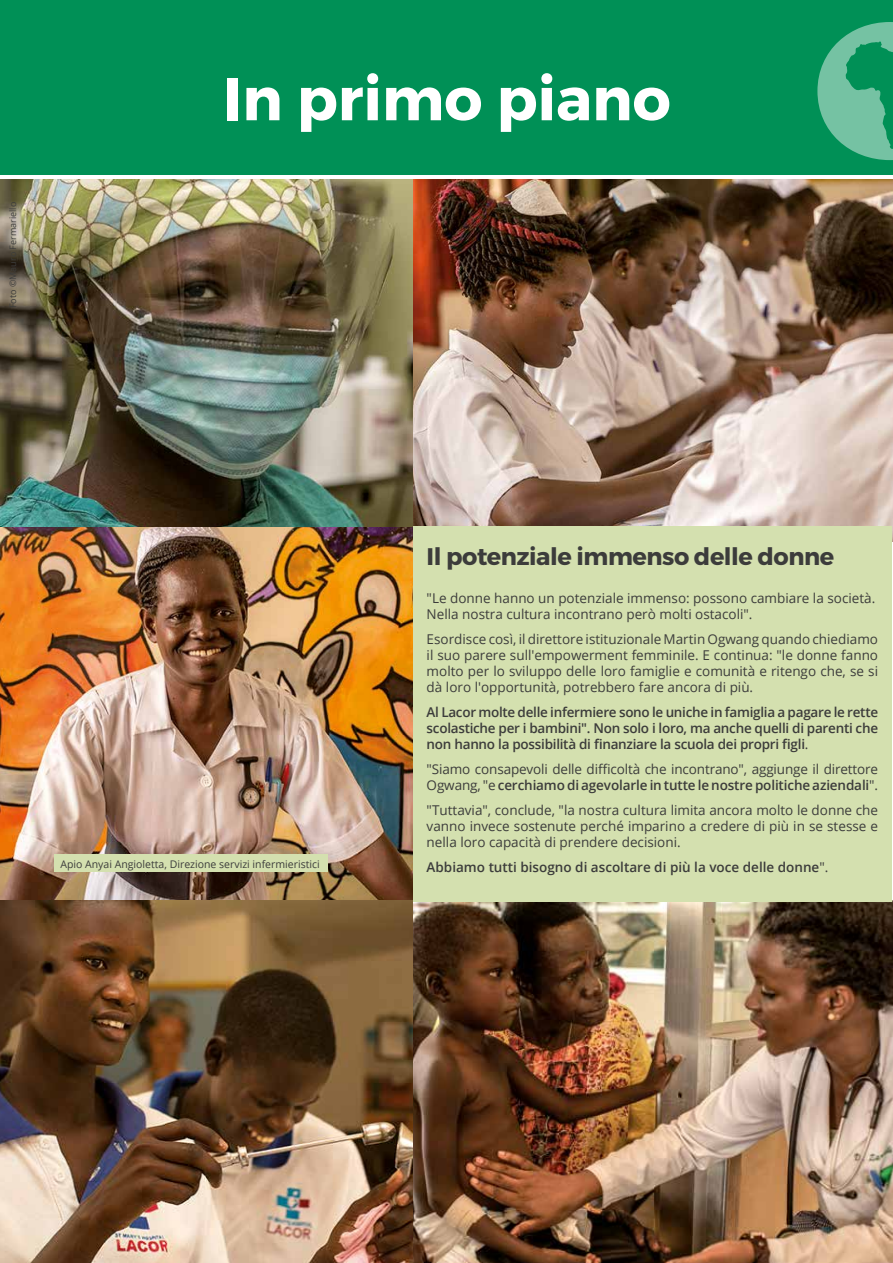
<style>
.page{position:relative;width:893px;height:1263px;background:#fff}
.page>*{position:absolute;margin:0;border:0;box-sizing:border-box;transform-origin:0 0}
.t1{font:700 60px "Montserrat";color:#fff}
.t2{font:700 24px "Montserrat";letter-spacing:-.02em;color:#3c3c3b}
.t3{font:13.5px/16.2px "Open Sans";color:#3c3c3b}
.t4{font:600 13.5px/16.2px "Open Sans";letter-spacing:-.01em;color:#3c3c3b;text-align:justify}
.t5{font:10.5px "Open Sans";color:#3c3c3b}
.t6{font:9px "Open Sans";color:#3c3c3b}
.s1{font-weight:400}
.s2{font-weight:600}
</style>
<div class="page">
<img style="left:0;top:526px;width:414px;height:737px">
<div style="left:54px;top:854px;width:273px;height:18px;background:#d4e0af"></div>
<img style="left:0;top:180px;width:414px;height:346px">
<div style="left:0;top:0;width:893px;height:174px;background:#009056"></div>
<svg style="left:817px;top:22px;width:76px;height:138px"></svg>
<img style="left:414px;top:180px;width:479px;height:361px">
<img style="left:414px;top:901px;width:479px;height:362px">
<div style="left:414px;top:526px;width:478px;height:375px;background:#d4e0af"></div>
<p class="t6" style="left:7px;top:308px;width:108px;rotate:-90deg">Foto ©Mauro Fermariello</p>
<h1 class="t1" style="left:223px;top:62px;width:449px">In primo piano</h1>
<p class="t5" style="left:60px;top:856px;width:261px">Apio Anyai Angioletta, Direzione servizi infermieristici</p>
<h2 class="t2" style="left:427px;top:542px;width:409px">Il potenziale immenso delle donne</h2>
<p class="t3" style="left:427px;top:589px;width:450px">"Le donne hanno un potenziale immenso: possono cambiare la società.<br>Nella nostra cultura incontrano però molti ostacoli".</p>
<p class="t3" style="left:427px;top:630px;width:453px;text-align:justify">Esordisce così, il direttore istituzionale Martin Ogwang quando chiediamo il suo parere sull'empowerment femminile. E continua: "le donne fanno molto per lo sviluppo delle loro famiglie e comunità e ritengo che, se si dà loro l'opportunità, potrebbero fare ancora di più.</p>
<p class="t4" style="left:427px;top:704px;width:453px">Al Lacor molte delle infermiere sono le uniche in famiglia a pagare le rette scolastiche per i bambini". Non solo i loro, ma anche quelli di parenti che non hanno la possibilità di finanziare la scuola dei propri figli<span class="s1">.</span></p>
<p class="t3" style="left:427px;top:761px;width:453px">"Siamo consapevoli delle difficoltà che incontrano", aggiunge il direttore<br>Ogwang, "e <span class="s2">cerchiamo di agevolarle in tutte le nostre politiche aziendali</span>".</p>
<p class="t3" style="left:427px;top:802px;width:453px;text-align:justify">"Tuttavia", conclude, "la nostra cultura limita ancora molto le donne che vanno invece sostenute perché imparino a credere di più in se stesse e nella loro capacità di prendere decisioni.</p>
<p class="t4" style="left:427px;top:859px;width:403px">Abbiamo tutti bisogno di ascoltare di più la voce delle donne<span class="s1">".</span></p>
</div>
